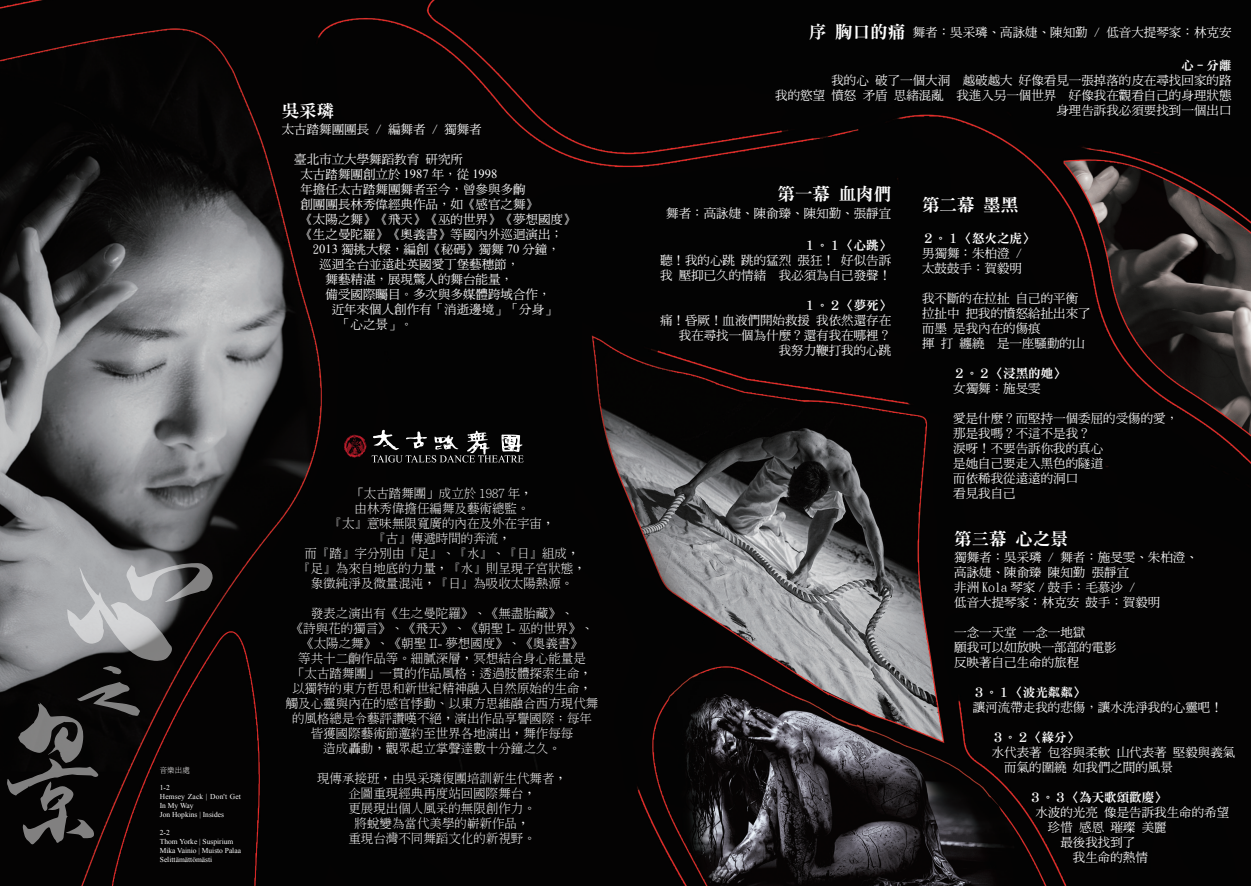
<style>
.page{position:relative;width:1251px;height:886px;background:#fff}
.page>*{position:absolute;margin:0;border:0;box-sizing:border-box;transform-origin:0 0}
.t1{font:17.5px "DFN Ming XB HK BF";color:#fff}
.t2{font:12.5px/15px "DF Ming Md HK BF";color:#fff}
.t3{font:300 12.5px "Adobe Ming Std";color:#fff}
.t4{font:12.5px "DFN Ming XB HK BF";color:#fff}
.t5{font:7.5px/9px "Times New Roman";color:#fff}
.t6{font:300 7.5px "Adobe Ming Std";color:#fff}
.s1{font-family:"Times New Roman"}
.s2{font-family:"DFN Ming XB HK BF";font-size:17.5px}
</style>
<div class="page">
<img style="left:0;top:0;width:1251px;height:886px">
<svg style="left:344px;top:435px;width:22px;height:23px"></svg>
<svg style="left:372px;top:430px;width:152px;height:32px"></svg>
<svg style="left:7px;top:682px;width:133px;height:163px"></svg>
<svg style="left:67px;top:563px;width:146px;height:111px"></svg>
<p class="t1" style="left:282px;top:102px;width:54px">吳采璘</p>
<p class="t2" style="left:282px;top:121px;width:201px">太古踏舞團團長 / 編舞者 / 獨舞者</p>
<p class="t2" style="left:294px;top:151px;width:170px">臺北市立大學舞蹈教育 研究所</p>
<p class="t2" style="left:300px;top:166px;width:198px">太古踏舞團創立於 <span class="s1">1987</span> 年，從 <span class="s1">1998</span></p>
<p class="t2" style="left:300px;top:181px;width:226px">年擔任太古踏舞團舞者至今，曾參與多齣</p>
<p class="t2" style="left:300px;top:196px;width:239px">創團團長林秀偉經典作品，如《感官之舞》</p>
<p class="t2" style="left:300px;top:211px;width:276px">《太陽之舞》《飛天》《巫的世界》《夢想國度》</p>
<p class="t2" style="left:300px;top:226px;width:264px">《生之曼陀羅》《奧義書》等國內外巡迴演出；</p>
<p class="t2" style="left:313px;top:241px;width:248px">2<span class="s1">013</span> 獨挑大樑，編創《秘碼》獨舞 <span class="s1">70</span> 分鐘，</p>
<p class="t2" style="left:319px;top:256px;width:201px">巡迴全台並遠赴英國愛丁堡藝穗節，</p>
<p class="t2" style="left:325px;top:271px;width:189px">舞藝精湛，展現驚人的舞台能量，</p>
<p class="t2" style="left:325px;top:286px;width:226px">備受國際矚目。多次與多媒體跨域合作，</p>
<p class="t2" style="left:332px;top:301px;width:226px">近年來個人創作有「消逝邊境」「分身」</p>
<p class="t2" style="left:338px;top:316px;width:76px">「心之景」。</p>
<p class="t6" style="left:160px;top:766px;width:31px">音樂出處</p>
<p class="t5" style="left:160px;top:783px;width:11px">1-2</p>
<p class="t5" style="left:160px;top:792px;width:83px">Hemsey Zack | Don't Get<br>In My Way</p>
<p class="t5" style="left:160px;top:810px;width:66px">Jon Hopkins | Insides</p>
<p class="t5" style="left:160px;top:828px;width:11px">2-2</p>
<p class="t5" style="left:160px;top:837px;width:75px">Thom Yorke | Suspirium</p>
<p class="t5" style="left:160px;top:846px;width:83px">Mika Vainio | Muisto Palaa<br>Selittämättömästi</p>
<p class="t3" style="left:351px;top:487px;width:183px">「太古踏舞團」成立於 1987 年，</p>
<p class="t3" style="left:355px;top:502px;width:176px">由林秀偉擔任編舞及藝術總監。</p>
<p class="t3" style="left:330px;top:517px;width:226px">『太』意味無限寬廣的內在及外在宇宙，</p>
<p class="t3" style="left:373px;top:532px;width:139px">『古』傳遞時間的奔流，</p>
<p class="t3" style="left:305px;top:547px;width:277px">而『踏』字分別由『足』、『水』、『日』組成，</p>
<p class="t3" style="left:298px;top:562px;width:289px">『足』為來自地底的力量，『水』則呈現子宮狀態，</p>
<p class="t3" style="left:311px;top:577px;width:264px">象徵純淨及微量混沌，『日』為吸收太陽熱源。</p>
<p class="t3" style="left:311px;top:607px;width:264px">發表之演出有《生之曼陀羅》、《無盡胎藏》、</p>
<p class="t3" style="left:291px;top:622px;width:304px">《詩與花的獨言》、《飛天》、《朝聖 I- 巫的世界》、</p>
<p class="t3" style="left:301px;top:637px;width:283px">《太陽之舞》、《朝聖 II- 夢想國度》、《奧義書》</p>
<p class="t3" style="left:298px;top:652px;width:289px">等共十二齣作品等。細膩深層，冥想結合身心能量是</p>
<p class="t3" style="left:292px;top:667px;width:302px">「太古踏舞團」一貫的作品風格；透過肢體探索生命，</p>
<p class="t3" style="left:292px;top:682px;width:302px">以獨特的東方哲思和新世紀精神融入自然原始的生命，</p>
<p class="t3" style="left:286px;top:697px;width:314px">觸及心靈與內在的感官悸動、以東方思維融合西方現代舞</p>
<p class="t3" style="left:292px;top:712px;width:302px">的風格總是令藝評讚嘆不絕，演出作品享譽國際；每年</p>
<p class="t3" style="left:311px;top:727px;width:264px">皆獲國際藝術節邀約至世界各地演出，舞作每每</p>
<p class="t3" style="left:323px;top:742px;width:239px">造成轟動，觀眾起立掌聲達數十分鐘之久。</p>
<p class="t3" style="left:317px;top:772px;width:252px">現傳承接班，由吳采璘復團培訓新生代舞者，</p>
<p class="t3" style="left:348px;top:787px;width:189px">企圖重現經典再度站回國際舞台，</p>
<p class="t3" style="left:348px;top:802px;width:189px">更展現出個人風采的無限創作力。</p>
<p class="t3" style="left:355px;top:817px;width:176px">將蛻變為當代美學的嶄新作品，</p>
<p class="t3" style="left:348px;top:832px;width:189px">重現台灣不同舞蹈文化的新視野。</p>
<p class="t2" style="left:809px;top:24px;width:424px"><span class="s2">序 胸口的痛</span> 舞者：吳采璘、高詠婕、陳知勤 / 低音大提琴家：林克安</p>
<p class="t4" style="left:1181px;top:59px;width:51px">心-分離</p>
<p class="t2" style="left:831px;top:73px;width:401px">我的心 破了一個大洞 越破越大 好像看見一張掉落的皮在尋找回家的路</p>
<p class="t2" style="left:775px;top:88px;width:458px">我的慾望 憤怒 矛盾 思緒混亂 我進入另一個世界 好像我在觀看自己的身理狀態</p>
<p class="t2" style="left:1056px;top:103px;width:176px">身理告訴我必須要找到一個出口</p>
<p class="t1" style="left:777px;top:185px;width:115px">第一幕 血肉們</p>
<p class="t2" style="left:666px;top:206px;width:226px">舞者：高詠婕、陳俞臻、陳知勤、張靜宜</p>
<p class="t4" style="left:804px;top:239px;width:89px">１。１〈心跳〉</p>
<p class="t2" style="left:660px;top:252px;width:233px">聽！我的心跳 跳的猛烈 張狂！ 好似告訴我 壓抑已久的情緒 我必須為自己發聲！</p>
<p class="t4" style="left:804px;top:299px;width:89px">１。２〈夢死〉</p>
<p class="t2" style="left:660px;top:312px;width:233px;text-align:right">痛！昏厥！血液們開始救援 我依然還存在我在尋找一個為什麼？還有我在哪裡？</p>
<p class="t2" style="left:779px;top:342px;width:114px">我努力鞭打我的心跳</p>
<p class="t1" style="left:922px;top:196px;width:98px">第二幕 墨黑</p>
<p class="t4" style="left:922px;top:232px;width:114px">２。１〈怒火之虎〉</p>
<p class="t2" style="left:922px;top:246px;width:101px">男獨舞：朱柏澄 /</p>
<p class="t2" style="left:922px;top:261px;width:101px">太鼓鼓手：賀毅明</p>
<p class="t2" style="left:922px;top:291px;width:158px">我不斷的在拉扯 自己的平衡</p>
<p class="t2" style="left:922px;top:306px;width:170px">拉扯中 把我的憤怒給扯出來了</p>
<p class="t2" style="left:922px;top:321px;width:120px">而墨 是我內在的傷痕</p>
<p class="t2" style="left:922px;top:336px;width:164px">揮 打 纏繞 是一座騷動的山</p>
<p class="t4" style="left:953px;top:367px;width:114px">２。２〈浸黑的她〉</p>
<p class="t2" style="left:953px;top:381px;width:89px">女獨舞：施旻雯</p>
<p class="t2" style="left:953px;top:411px;width:226px">愛是什麼？而堅持一個委屈的受傷的愛，</p>
<p class="t2" style="left:953px;top:426px;width:139px">那是我嗎？不這不是我？</p>
<p class="t2" style="left:953px;top:441px;width:151px">淚呀！不要告訴你我的真心</p>
<p class="t2" style="left:953px;top:456px;width:151px">是她自己要走入黑色的隧道</p>
<p class="t2" style="left:953px;top:471px;width:126px">而依稀我從遠遠的洞口</p>
<p class="t2" style="left:953px;top:486px;width:64px">看見我自己</p>
<p class="t1" style="left:954px;top:530px;width:115px">第三幕 心之景</p>
<p class="t2" style="left:954px;top:549px;width:245px">獨舞者：吳采璘 / 舞者：施旻雯、朱柏澄、</p>
<p class="t2" style="left:954px;top:564px;width:176px">高詠婕、陳俞臻 陳知勤 張靜宜</p>
<p class="t2" style="left:954px;top:579px;width:183px">非洲 Kola 琴家 / 鼓手：毛慕沙 /</p>
<p class="t2" style="left:954px;top:594px;width:208px">低音大提琴家：林克安 鼓手：賀毅明</p>
<p class="t2" style="left:954px;top:624px;width:133px">一念一天堂 一念一地獄</p>
<p class="t2" style="left:954px;top:639px;width:164px">願我可以如放映一部部的電影</p>
<p class="t2" style="left:954px;top:654px;width:126px">反映著自己生命的旅程</p>
<p class="t4" style="left:973px;top:686px;width:114px">３。１〈波光粼粼〉</p>
<p class="t2" style="left:973px;top:699px;width:251px">讓河流帶走我的悲傷，讓水洗淨我的心靈吧！</p>
<p class="t4" style="left:992px;top:731px;width:89px">３。２〈緣分〉</p>
<p class="t2" style="left:992px;top:744px;width:245px">水代表著 包容與柔軟 山代表著 堅毅與義氣</p>
<p class="t2" style="left:1004px;top:759px;width:170px">而氣的圍繞 如我們之間的風景</p>
<p class="t4" style="left:1029px;top:791px;width:139px">３。３〈為天歌頌歡慶〉</p>
<p class="t2" style="left:1035px;top:804px;width:195px">水波的光亮 像是告訴我生命的希望</p>
<p class="t2" style="left:1048px;top:819px;width:120px">珍惜 感恩 璀璨 美麗</p>
<p class="t2" style="left:1060px;top:834px;width:76px">最後我找到了</p>
<p class="t2" style="left:1073px;top:849px;width:76px">我生命的熱情</p>
</div>
